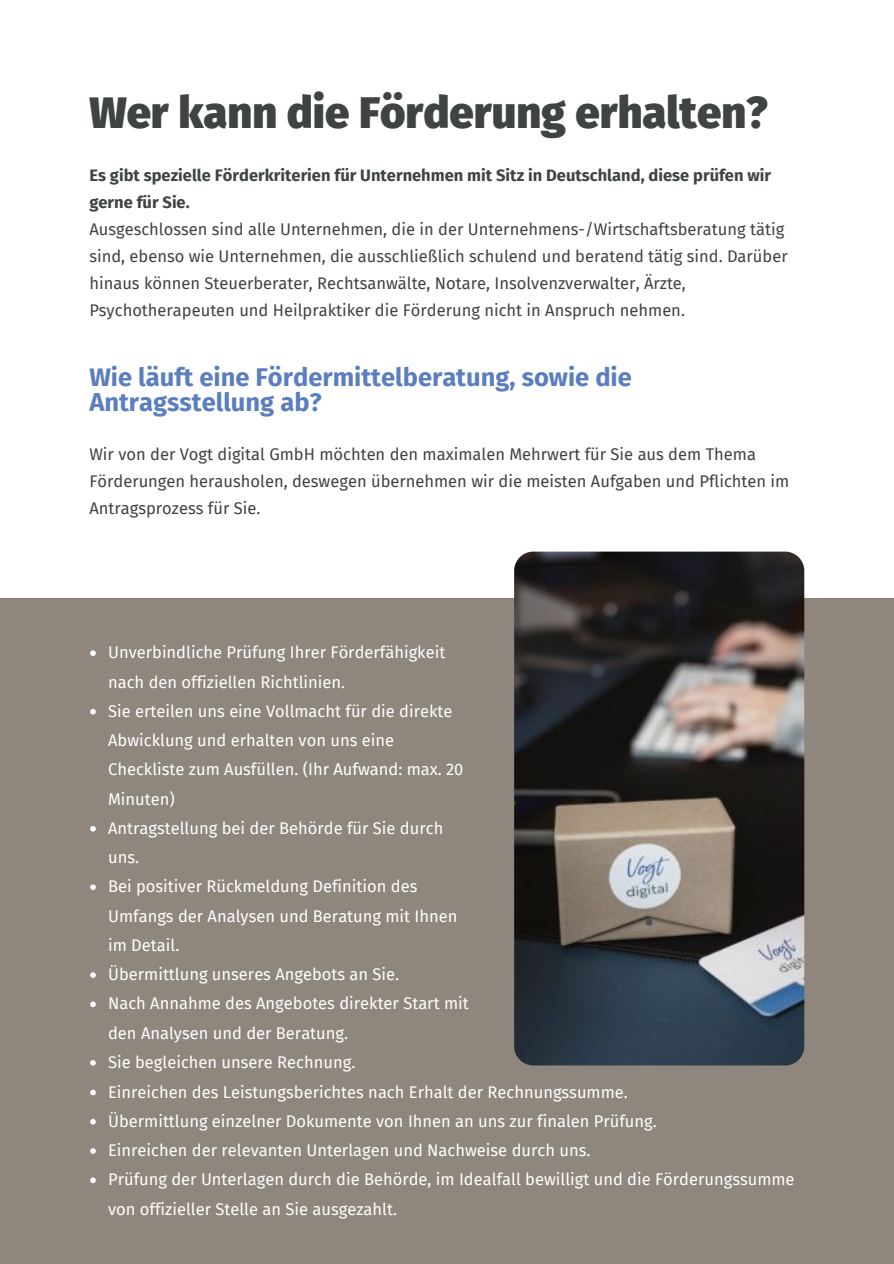
<style>
.page{position:relative;width:894px;height:1264px;background:#fff}
.page>*{position:absolute;margin:0;border:0;box-sizing:border-box;transform-origin:0 0}
.t1{font:900 43.5px "Fira Sans";color:#3f4440}
.t2{font:700 25.5px/24.8px "Fira Sans";color:#5b7ebe}
.t3{font:16.5px/29.2px "Fira Sans";color:#fff}
.t4{font:16.5px/27px "Fira Sans";color:#3f4440}
.t5{font:700 16.5px/27px "Fira Sans";color:#3f4440}
</style>
<div class="page">
<div style="left:0;top:598px;width:893px;height:665px;background:#8f867e"></div>
<img style="left:514px;top:551px;width:290px;height:514px;border-radius:19px">
<svg style="left:90px;top:650px;width:6px;height:6px"></svg>
<svg style="left:90px;top:709px;width:6px;height:5px"></svg>
<svg style="left:90px;top:826px;width:6px;height:5px"></svg>
<svg style="left:90px;top:884px;width:6px;height:6px"></svg>
<svg style="left:90px;top:972px;width:6px;height:5px"></svg>
<svg style="left:90px;top:1001px;width:6px;height:6px"></svg>
<svg style="left:90px;top:1060px;width:6px;height:5px"></svg>
<svg style="left:90px;top:1089px;width:6px;height:6px"></svg>
<svg style="left:90px;top:1119px;width:6px;height:5px"></svg>
<svg style="left:90px;top:1148px;width:6px;height:5px"></svg>
<svg style="left:90px;top:1177px;width:6px;height:6px"></svg>
<p class="t1" style="left:89px;top:87px;width:679px">Wer kann die Förderung erhalten?</p>
<p class="t5" style="left:89px;top:162px;width:683px">Es gibt spezielle Förderkriterien für Unternehmen mit Sitz in Deutschland, diese prüfen wir gerne für Sie.</p>
<h2 class="t4" style="left:89px;top:216px;width:699px">Ausgeschlossen sind alle Unternehmen, die in der Unternehmens-/Wirtschaftsberatung tätig sind, ebenso wie Unternehmen, die ausschließlich schulend und beratend tätig sind. Darüber hinaus können Steuerberater, Rechtsanwälte, Notare, Insolvenzverwalter, Ärzte, Psychotherapeuten und Heilpraktiker die Förderung nicht in Anspruch nehmen.</h2>
<p class="t2" style="left:89px;top:365px;width:544px">Wie läuft eine Fördermittelberatung, sowie die<br>Antragsstellung ab?</p>
<p class="t4" style="left:89px;top:441px;width:701px">Wir von der Vogt digital GmbH möchten den maximalen Mehrwert für Sie aus dem Thema<br>Förderungen herausholen, deswegen übernehmen wir die meisten Aufgaben und Pflichten im<br>Antragsprozess für Sie.</p>
<p class="t3" style="left:108px;top:638px;width:338px">Unverbindliche Prüfung Ihrer Förderfähigkeit nach den offiziellen Richtlinien.</p>
<p class="t3" style="left:108px;top:696px;width:357px">Sie erteilen uns eine Vollmacht für die direkte Abwicklung und erhalten von uns eine Checkliste zum Ausfüllen. (Ihr Aufwand: max. 20<br>Minuten)</p>
<p class="t3" style="left:108px;top:813px;width:336px">Antragstellung bei der Behörde für Sie durch uns.</p>
<p class="t3" style="left:108px;top:872px;width:351px">Bei positiver Rückmeldung Definition des<br>Umfangs der Analysen und Beratung mit Ihnen im Detail.</p>
<p class="t3" style="left:108px;top:960px;width:292px">Übermittlung unseres Angebots an Sie.</p>
<p class="t3" style="left:108px;top:989px;width:362px">Nach Annahme des Angebotes direkter Start mit den Analysen und der Beratung.</p>
<p class="t3" style="left:108px;top:1047px;width:248px">Sie begleichen unsere Rechnung.</p>
<p class="t3" style="left:108px;top:1077px;width:521px">Einreichen des Leistungsberichtes nach Erhalt der Rechnungssumme.</p>
<p class="t3" style="left:108px;top:1106px;width:550px">Übermittlung einzelner Dokumente von Ihnen an uns zur finalen Prüfung.</p>
<p class="t3" style="left:108px;top:1135px;width:483px">Einreichen der relevanten Unterlagen und Nachweise durch uns.</p>
<p class="t3" style="left:108px;top:1165px;width:687px">Prüfung der Unterlagen durch die Behörde, im Idealfall bewilligt und die Förderungssumme von offizieller Stelle an Sie ausgezahlt.</p>
</div>
